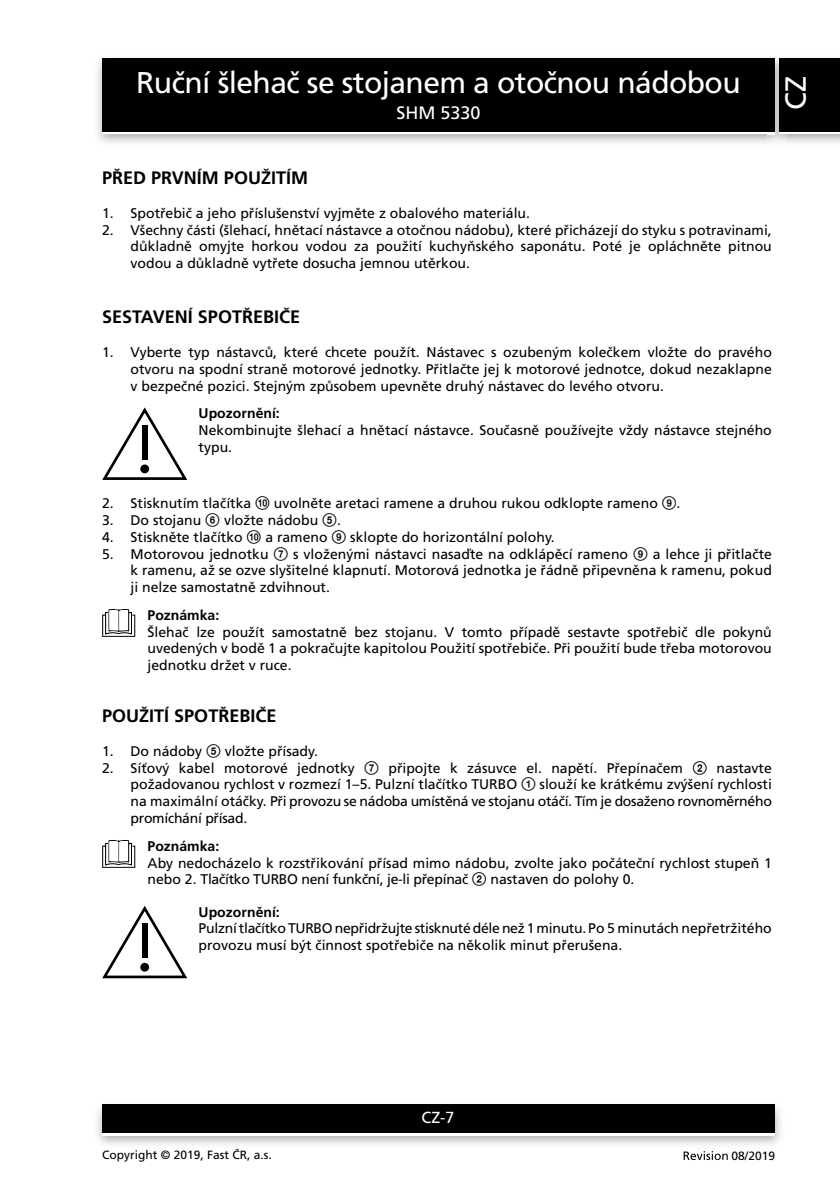
<style>
.page{position:relative;width:840px;height:1191px;background:#fff}
.page>*{position:absolute;margin:0;border:0;box-sizing:border-box;transform-origin:0 0}
.t1{font:30px "Frutiger CE";letter-spacing:-.02em;color:#fff}
.t2{font:29px "Frutiger CE";color:#fff}
.t3{font:700 18px "Frutiger CE";color:#000}
.t4{font:18px "Frutiger CE";color:#fff}
.t5{font:16px "Frutiger CE";color:#fff}
.t6{font:14px/16.8px "Frutiger CE";color:#000;text-align:justify}
.t7{font:700 14px "Frutiger CE";color:#000}
.t8{font:12px "Frutiger CE";color:#000}
.s1{font-family:"Zz 3"}
</style>
<div class="page">
<div style="left:102px;top:61px;width:672px;height:73px;background:linear-gradient(to right,#000,#000)"></div>
<div style="left:102px;top:58px;width:672px;height:73px;background:#000"></div>
<img style="left:97px;top:1104px;width:684px;height:41px">
<div style="left:102px;top:1107px;width:672px;height:28px;background:linear-gradient(to right,#fff,#fff)"></div>
<div style="left:102px;top:1104px;width:672px;height:28px;background:#000"></div>
<img style="left:767px;top:56px;width:18px;height:89px">
<svg style="left:767px;top:131px;width:7px;height:3px"></svg>
<img style="left:767px;top:58px;width:7px;height:3px">
<img style="left:767px;top:61px;width:7px;height:70px">
<div style="left:778px;top:61px;width:61px;height:73px;background:linear-gradient(to right,#000,#000)"></div>
<div style="left:778px;top:58px;width:61px;height:73px;background:#000"></div>
<svg style="left:683px;top:1151px;width:44px;height:9px"></svg>
<svg style="left:102px;top:407px;width:85px;height:73px"></svg>
<div style="left:142px;top:425px;width:5px;height:35px;background:#000"></div>
<div style="left:140px;top:464px;width:9px;height:9px;background:#000;border-radius:50%"></div>
<svg style="left:102px;top:609px;width:33px;height:27px"></svg>
<svg style="left:102px;top:840px;width:33px;height:27px"></svg>
<svg style="left:102px;top:906px;width:85px;height:72px"></svg>
<div style="left:142px;top:923px;width:5px;height:35px;background:#000"></div>
<svg style="left:140px;top:962px;width:9px;height:9px"></svg>
<h1 class="t1" style="left:136px;top:66px;width:605px">Ruční šlehač se stojanem a otočnou nádobou</h1>
<p class="t4" style="left:396px;top:102px;width:86px">SHM 5330</p>
<h2 class="t2" style="left:778px;top:110px;width:35px;rotate:-90deg">CZ</h2>
<p class="t3" style="left:102px;top:168px;width:207px">PŘED PRVNÍM POUŽITÍM</p>
<p class="t6" style="left:102px;top:204px;width:429px">1. Spotřebič a jeho příslušenství vyjměte z obalového materiálu.</p>
<p class="t6" style="left:130px;top:221px;width:642px;text-indent:-28px">2. Všechny části (šlehací, hnětací nástavce a otočnou nádobu), které přicházejí do styku s potravinami, důkladně omyjte horkou vodou za použití kuchyňského saponátu. Poté je opláchněte pitnou vodou a důkladně vytřete dosucha jemnou utěrkou.</p>
<p class="t3" style="left:102px;top:307px;width:199px">SESTAVENÍ SPOTŘEBIČE</p>
<p class="t6" style="left:130px;top:344px;width:642px;text-indent:-28px">1. Vyberte typ nástavců, které chcete použít. Nástavec s ozubeným kolečkem vložte do pravého otvoru na spodní straně motorové jednotky. Přitlačte jej k motorové jednotce, dokud nezaklapne v bezpečné pozici. Stejným způsobem upevněte druhý nástavec do levého otvoru.</p>
<p class="t7" style="left:198px;top:405px;width:83px">Upozornění:</p>
<p class="t6" style="left:198px;top:422px;width:574px">Nekombinujte šlehací a hnětací nástavce. Současně používejte vždy nástavce stejného typu.</p>
<p class="t6" style="left:102px;top:495px;width:579px">2. Stisknutím tlačítka <span class="s1">0</span> uvolněte aretaci ramene a druhou rukou odklopte rameno <span class="s1">9</span>.</p>
<p class="t6" style="left:102px;top:511px;width:240px">3. Do stojanu <span class="s1">6</span> vložte nádobu <span class="s1">5</span>.</p>
<p class="t6" style="left:102px;top:528px;width:454px">4. Stiskněte tlačítko <span class="s1">0</span> a rameno <span class="s1">9</span> sklopte do horizontální polohy.</p>
<p class="t6" style="left:130px;top:545px;width:642px;text-indent:-28px">5. Motorovou jednotku <span class="s1">7</span> s vloženými nástavci nasaďte na odklápěcí rameno <span class="s1">9</span> a lehce ji přitlačte k ramenu, až se ozve slyšitelné klapnutí. Motorová jednotka je řádně připevněna k ramenu, pokud ji nelze samostatně zdvihnout.</p>
<p class="t7" style="left:147px;top:607px;width:73px">Poznámka:</p>
<p class="t6" style="left:147px;top:623px;width:625px">Šlehač lze použít samostatně bez stojanu. V tomto případě sestavte spotřebič dle pokynů uvedených v bodě 1 a pokračujte kapitolou Použití spotřebiče. Při použití bude třeba motorovou jednotku držet v ruce.</p>
<p class="t3" style="left:102px;top:705px;width:176px">POUŽITÍ SPOTŘEBIČE</p>
<p class="t6" style="left:102px;top:742px;width:217px">1. Do nádoby <span class="s1">5</span> vložte přísady.</p>
<p class="t6" style="left:130px;top:759px;width:642px;text-indent:-28px">2. Síťový kabel motorové jednotky <span class="s1">7</span> připojte k zásuvce el. napětí. Přepínačem <span class="s1">2</span> nastavte požadovanou rychlost v rozmezí 1–5. Pulzní tlačítko TURBO <span class="s1">1</span> slouží ke krátkému zvýšení rychlosti na maximální otáčky. Při provozu se nádoba umístěná ve stojanu otáčí. Tím je dosaženo rovnoměrného promíchání přísad.</p>
<p class="t7" style="left:147px;top:838px;width:73px">Poznámka:</p>
<p class="t6" style="left:147px;top:854px;width:625px">Aby nedocházelo k rozstřikování přísad mimo nádobu, zvolte jako počáteční rychlost stupeň 1 nebo 2. Tlačítko TURBO není funkční, je-li přepínač <span class="s1">2</span> nastaven do polohy 0.</p>
<p class="t7" style="left:198px;top:903px;width:83px">Upozornění:</p>
<p class="t6" style="left:198px;top:920px;width:574px">Pulzní tlačítko TURBO nepřidržujte stisknuté déle než 1 minutu. Po 5 minutách nepřetržitého provozu musí být činnost spotřebiče na několik minut přerušena.</p>
<p class="t5" style="left:421px;top:1108px;width:34px">CZ-7</p>
<p class="t8" style="left:102px;top:1147px;width:171px">Copyright © 2019, Fast ČR, a.s.</p>
<p class="t8" style="left:731px;top:1148px;width:45px">08/2019</p>
</div>
